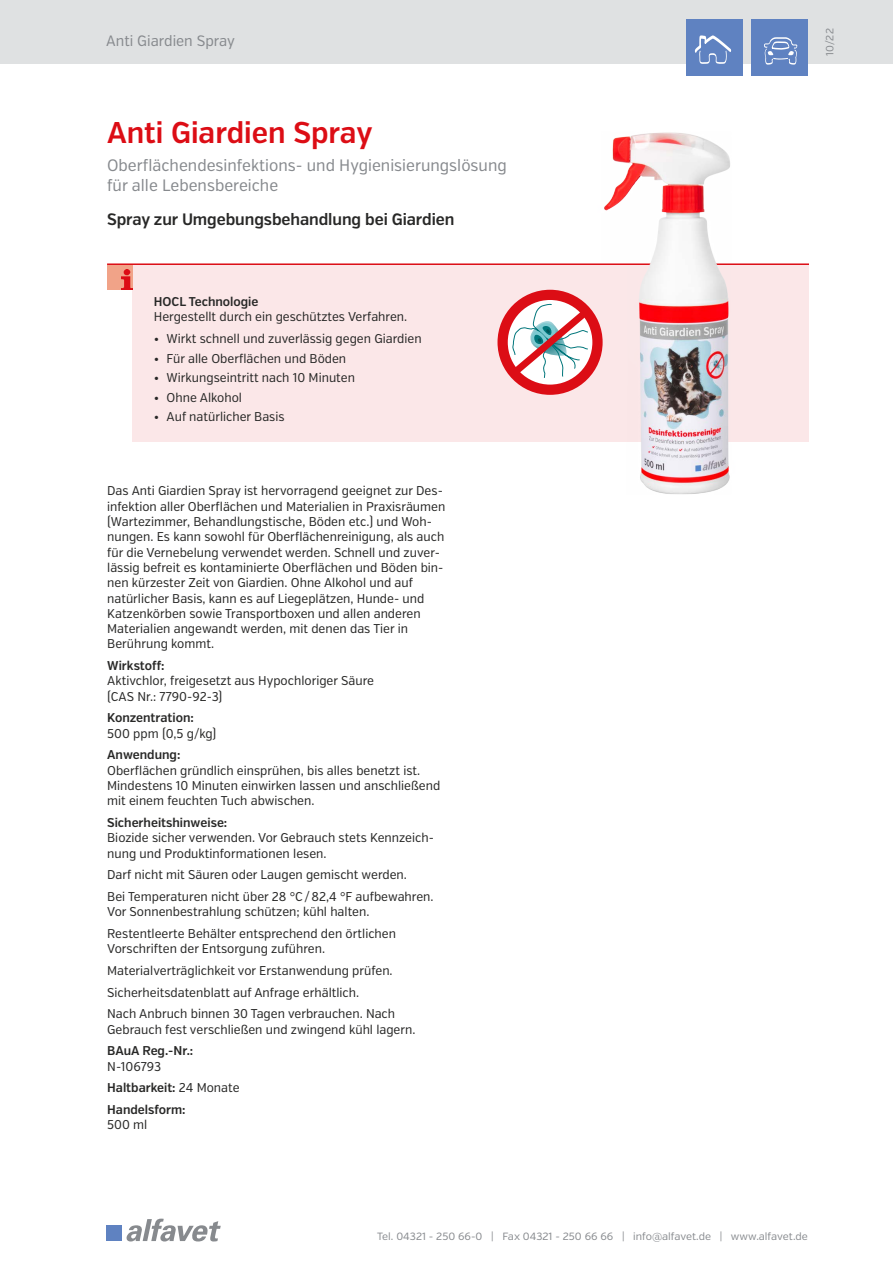
<style>
.page{position:relative;width:893px;height:1263px;background:#fff}
.page>*{position:absolute;margin:0;border:0;box-sizing:border-box;transform-origin:0 0}
.t1{font:600 30px "Verb Cond";color:#dc0d15}
.t2{font:16.5px/19.8px "Verb Cond";color:#878a8e}
.t3{font:600 16.5px "Verb Cond";letter-spacing:-.005em;color:#282827}
.t4{font:15px "Verb Cond";color:#878a8e}
.t5{font:12.75px/15.3px "Verb Cond";color:#282827}
.t6{font:600 12.75px/21.6px "Verb Cond";color:#282827}
.t7{font:10.5px "Verb";color:#878a8e}
.s1{font-weight:400}
</style>
<div class="page">
<div style="left:0;top:0;width:893px;height:64px;background:#dfe1e2"></div>
<svg style="left:126px;top:1218px;width:95px;height:23px"></svg>
<div style="left:106px;top:1225px;width:16px;height:16px;background:#5f82c1"></div>
<div style="left:751px;top:19px;width:56px;height:57px;background:#5f82c1"></div>
<svg style="left:764px;top:37px;width:33px;height:28px"></svg>
<div style="left:132px;top:264px;width:677px;height:178px;background:#fbe7e8"></div>
<hr style="left:107px;top:263px;width:702px;height:2px;background:#dc0d15">
<div style="left:107px;top:265px;width:26px;height:25px;background:#f1a388"></div>
<img style="left:122px;top:269px;width:11px;height:21px">
<img style="left:487px;top:132px;width:322px;height:362px">
<div style="left:686px;top:19px;width:56px;height:57px;background:#5f82c1"></div>
<svg style="left:695px;top:35px;width:36px;height:29px"></svg>
<div style="left:497px;top:290px;width:106px;height:105px;border:10px solid #dc0d15;border-radius:50%"></div>
<svg style="left:503px;top:304px;width:90px;height:80px;background:#ddaeb1"></svg>
<p class="t4" style="left:106px;top:32px;width:130px">Anti Giardien Spray</p>
<h1 class="t1" style="left:107px;top:115px;width:267px">Anti Giardien Spray</h1>
<p class="t2" style="left:107px;top:156px;width:401px">Oberflächendesinfektions- und Hygienisierungslösung für alle Lebensbereiche</p>
<p class="t3" style="left:107px;top:209px;width:349px">Spray zur Umgebungsbehandlung bei Giardien</p>
<p class="t6" style="left:154px;top:291px;width:106px">HOCL Technologie</p>
<p class="t5" style="left:154px;top:309px;width:255px">Hergestellt durch ein geschütztes Verfahren.</p>
<p class="t5" style="left:154px;top:331px;width:269px">• Wirkt schnell und zuverlässig gegen Giardien</p>
<p class="t5" style="left:154px;top:351px;width:194px">• Für alle Oberflächen und Böden</p>
<p class="t5" style="left:154px;top:370px;width:203px">• Wirkungseintritt nach 10 Minuten</p>
<p class="t5" style="left:154px;top:390px;width:90px">• Ohne Alkohol</p>
<p class="t5" style="left:154px;top:409px;width:132px">• Auf natürlicher Basis</p>
<p class="t5" style="left:107px;top:483px;width:340px">Das Anti Giardien Spray ist hervorragend geeignet zur Des&shy;infektion aller Oberflächen und Materialien in Praxisräumen (Wartezimmer, Behandlungstische, Böden etc.) und Woh&shy;nungen. Es kann sowohl für Oberflächenreinigung, als auch für die Vernebelung verwendet werden. Schnell und zuver&shy;lässig befreit es kontaminierte Oberflächen und Böden bin&shy;nen kürzester Zeit von Giardien. Ohne Alkohol und auf natürlicher Basis, kann es auf Liegeplätzen, Hunde- und Katzenkörben sowie Transportboxen und allen anderen Materialien angewandt werden, mit denen das Tier in Berührung kommt.</p>
<p class="t6" style="left:107px;top:655px;width:59px">Wirkstoff:</p>
<p class="t5" style="left:107px;top:673px;width:268px">Aktivchlor, freigesetzt aus Hypochloriger Säure (CAS Nr.: 7790-92-3)</p>
<p class="t6" style="left:107px;top:707px;width:88px">Konzentration:</p>
<p class="t5" style="left:107px;top:726px;width:111px">500 ppm (0,5 g/kg)</p>
<p class="t6" style="left:107px;top:744px;width:75px">Anwendung:</p>
<p class="t5" style="left:107px;top:763px;width:335px">Oberflächen gründlich einsprühen, bis alles benetzt ist.<br>Mindestens 10 Minuten einwirken lassen und anschließend mit einem feuchten Tuch abwischen.</p>
<p class="t6" style="left:107px;top:812px;width:122px">Sicherheitshinweise:</p>
<p class="t5" style="left:107px;top:830px;width:328px">Biozide sicher verwenden. Vor Gebrauch stets Kennzeich&shy;nung und Produktinformationen lesen.</p>
<p class="t5" style="left:107px;top:864px;width:328px;line-height:21.6px">Darf nicht mit Säuren oder Laugen gemischt werden.<br>Bei Temperaturen nicht über 28 °C/82,4 °F aufbewahren.</p>
<p class="t5" style="left:107px;top:901px;width:290px;line-height:21.8px">Vor Sonnenbestrahlung schützen; kühl halten.<br>Restentleerte Behälter entsprechend den örtlichen</p>
<p class="t5" style="left:107px;top:938px;width:289px;line-height:21.8px">Vorschriften der Entsorgung zuführen.<br>Materialverträglichkeit vor Erstanwendung prüfen.<br>Sicherheitsdatenblatt auf Anfrage erhältlich.<br>Nach Anbruch binnen 30 Tagen verbrauchen. Nach</p>
<p class="t5" style="left:107px;top:1022px;width:310px">Gebrauch fest verschließen und zwingend kühl lagern.</p>
<p class="t6" style="left:107px;top:1040px;width:88px">BAuA Reg.-Nr.:</p>
<p class="t6" style="left:107px;top:1055px;width:134px"><span class="s1">N-106793<br></span>Haltbarkeit: <span class="s1">24 Monate<br></span>Handelsform:</p>
<p class="t5" style="left:107px;top:1117px;width:42px">500 ml</p>
<p class="t7" style="left:823px;top:56px;width:29px;rotate:-90deg">10/22</p>
<p class="t7" style="left:377px;top:1229px;width:432px">Tel. 04321 - 250 66-0 | Fax 04321 - 250 66 66 | info@alfavet.de | www.alfavet.de</p>
</div>
